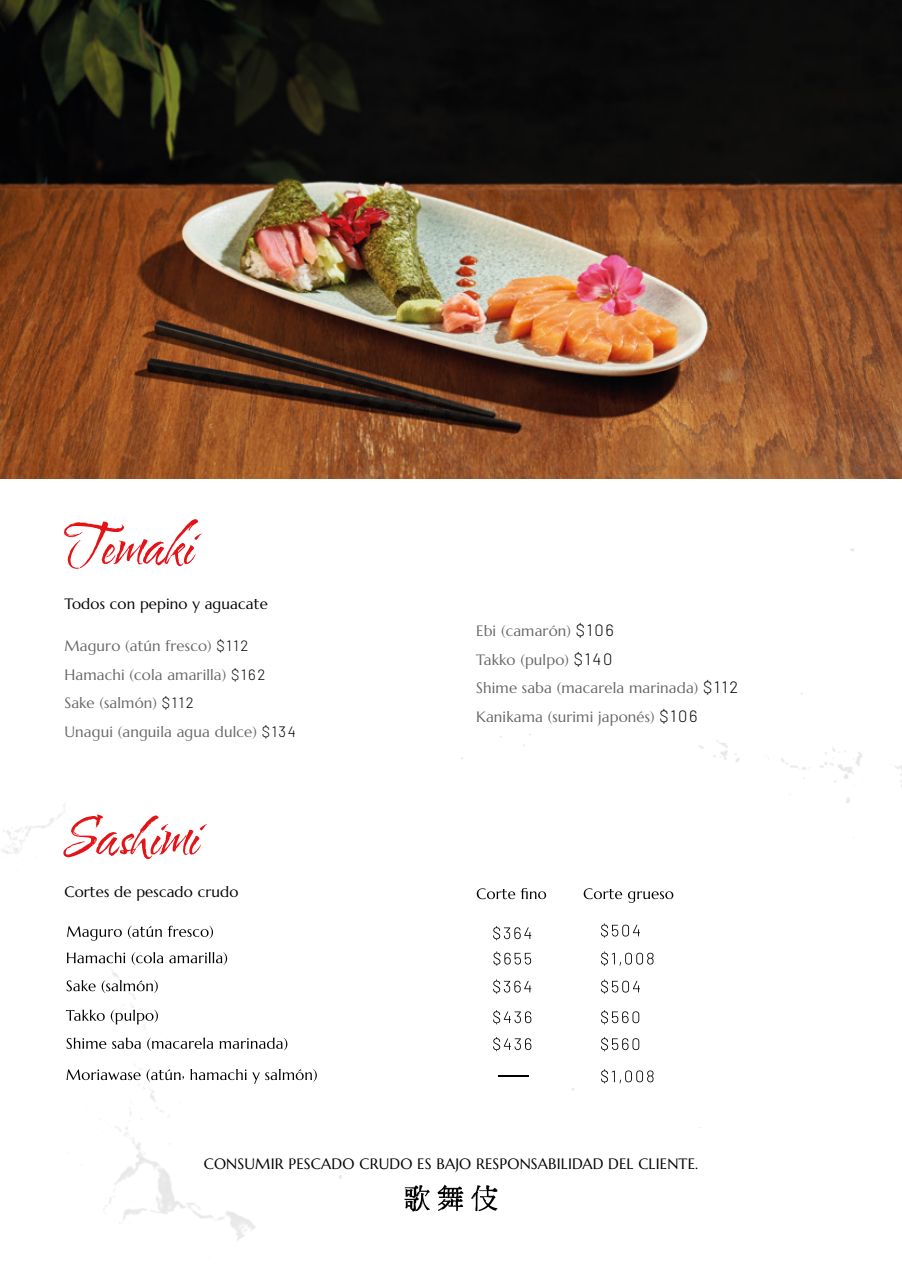
<style>
.page{position:relative;width:902px;height:1276px;background:#fff}
.page>*{position:absolute;margin:0;border:0;box-sizing:border-box;transform-origin:0 0}
.t1{font:52.5px "Water Brush";color:#e31317}
.t2{font:15px/28.5px "Marcellus";letter-spacing:.01em;color:rgb(0 0 0/.6)}
.t3{font:15px "Marcellus";letter-spacing:.01em;color:#000}
.s1{font-family:"Barlow";font-weight:300;color:#000}
.s2{font-family:"Barlow";font-weight:300;font-size:16.5px;color:#000}
</style>
<div class="page">
<svg style="left:301px;top:1069px;width:16px;height:13px"></svg>
<svg style="left:404px;top:1185px;width:26px;height:26px"></svg>
<svg style="left:437px;top:1184px;width:26px;height:27px"></svg>
<svg style="left:471px;top:1185px;width:26px;height:26px"></svg>
<svg style="left:583px;top:888px;width:39px;height:11px"></svg>
<svg style="left:628px;top:891px;width:45px;height:12px"></svg>
<svg style="left:476px;top:888px;width:70px;height:11px"></svg>
<hr style="left:497px;top:1075px;width:31px;height:2px;background:#000">
<svg style="left:601px;top:923px;width:39px;height:14px"></svg>
<svg style="left:601px;top:951px;width:52px;height:15px"></svg>
<svg style="left:601px;top:979px;width:39px;height:14px"></svg>
<svg style="left:601px;top:1010px;width:38px;height:14px"></svg>
<svg style="left:601px;top:1037px;width:38px;height:14px"></svg>
<svg style="left:493px;top:926px;width:38px;height:14px"></svg>
<svg style="left:493px;top:951px;width:38px;height:15px"></svg>
<svg style="left:493px;top:979px;width:38px;height:14px"></svg>
<svg style="left:493px;top:1010px;width:38px;height:14px"></svg>
<svg style="left:493px;top:1037px;width:38px;height:14px"></svg>
<svg style="left:90px;top:929px;width:32px;height:11px"></svg>
<svg style="left:128px;top:926px;width:34px;height:12px"></svg>
<svg style="left:168px;top:925px;width:45px;height:13px"></svg>
<img style="left:65px;top:952px;width:236px;height:289px">
<img style="left:2px;top:804px;width:87px;height:133px">
<img style="left:699px;top:693px;width:202px;height:110px">
<svg style="left:601px;top:1069px;width:52px;height:15px"></svg>
<img style="left:0;top:0;width:901px;height:478px">
<h1 class="t1" style="left:64px;top:504px;width:130px">Temaki</h1>
<p class="t3" style="left:64px;top:594px;width:205px">Todos con pepino y aguacate</p>
<p class="t2" style="left:64px;top:631px;width:233px">Maguro (atún fresco) <span class="s1">$112<br></span>Hamachi (cola amarilla) <span class="s1">$162<br></span>Sake (salmón) <span class="s1">$112<br></span>Unagui (anguila agua dulce) <span class="s1">$134</span></p>
<h1 class="t1" style="left:64px;top:794px;width:136px">Sashimi</h1>
<p class="t3" style="left:64px;top:882px;width:175px">Cortes de pescado crudo</p>
<p class="t2" style="left:476px;top:617px;width:263px">Ebi (camarón) <span class="s2">$106<br></span>Takko (pulpo) <span class="s2">$140<br></span>Shime saba (macarela marinada) <span class="s2">$112<br></span>Kanikama (surimi japonés) <span class="s2">$106</span></p>
<p class="t3" style="left:204px;top:1154px;width:496px">CONSUMIR PESCADO CRUDO ES BAJO RESPONSABILIDAD DEL CLIENTE.</p>
</div>
